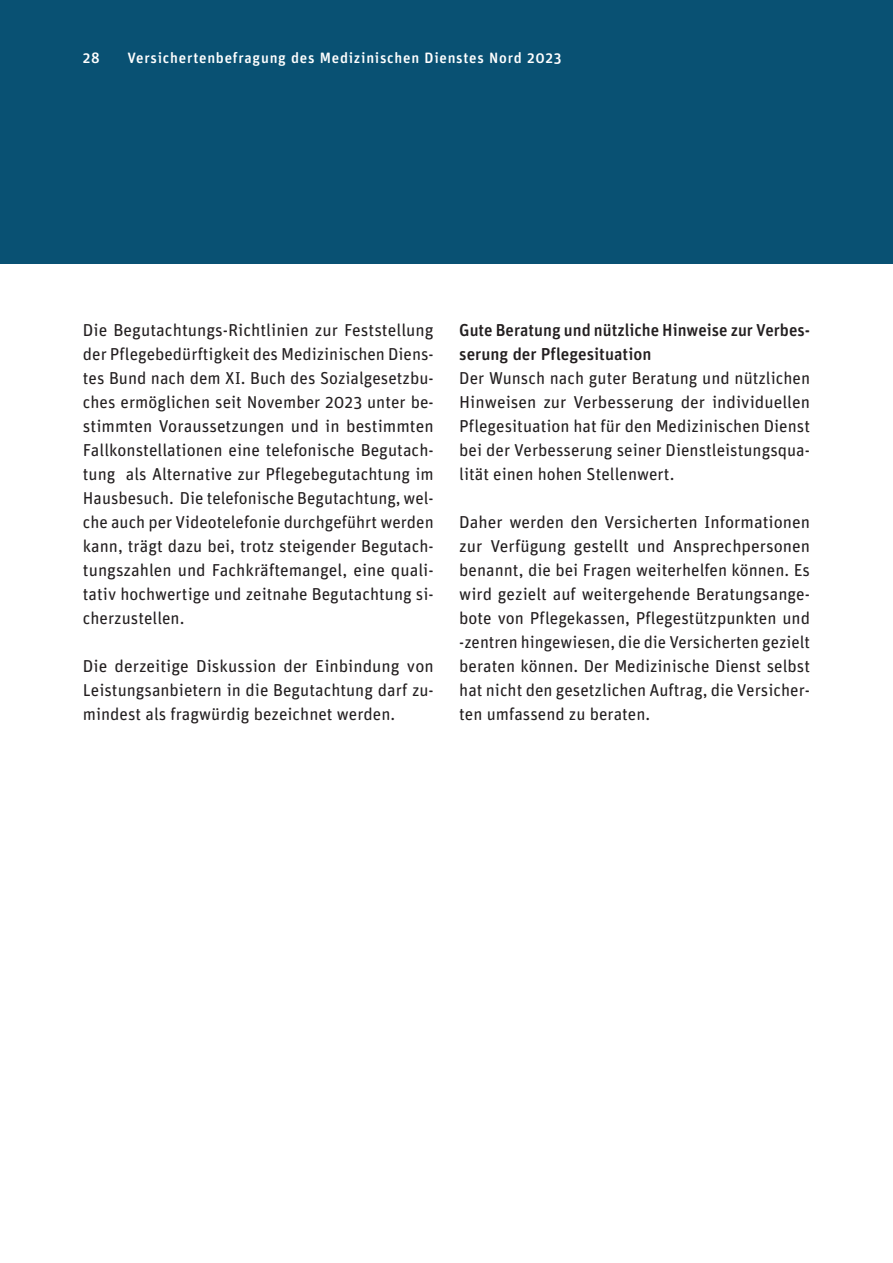
<style>
.page{position:relative;width:893px;height:1263px;background:#fff}
.page>*{position:absolute;margin:0;border:0;box-sizing:border-box;transform-origin:0 0}
.t1{font:17.25px/24px "Unit Rounded OT";color:#231f20;text-align:justify}
.t2{font:500 17.25px/24px "Unit Rounded OT";color:#231f20}
.t3{font:500 15px "Unit Rounded OT";letter-spacing:.05em;color:#fff}
</style>
<div class="page">
<div style="left:0;top:0;width:893px;height:264px;background:#095173"></div>
<p class="t3" style="left:83px;top:48px;width:19px">28</p>
<p class="t3" style="left:127px;top:48px;width:436px">Versichertenbefragung des Medizinischen Dienstes Nord 2023</p>
<p class="t1" style="left:83px;top:318px;width:352px">Die Begutachtungs-Richtlinien zur Feststellung der Pflegebedürftigkeit des Medizinischen Diens&shy;tes Bund nach dem XI. Buch des Sozialgesetzbu&shy;ches ermöglichen seit November 2023 unter be&shy;stimmten Voraussetzungen und in bestimmten Fallkonstellationen eine telefonische Begutach&shy;tung als Alternative zur Pflegebegutachtung im Hausbesuch. Die telefonische Begutachtung, wel&shy;che auch per Videotelefonie durchgeführt werden kann, trägt dazu bei, trotz steigender Begutach&shy;tungszahlen und Fachkräftemangel, eine quali&shy;tativ hochwertige und zeitnahe Begutachtung si&shy;cherzustellen.</p>
<p class="t1" style="left:83px;top:654px;width:352px">Die derzeitige Diskussion der Einbindung von Leistungsanbietern in die Begutachtung darf zu&shy;mindest als fragwürdig bezeichnet werden.</p>
<p class="t2" style="left:459px;top:318px;width:352px">Gute Beratung und nützliche Hinweise zur Verbes&shy;serung der Pflegesituation</p>
<p class="t1" style="left:459px;top:366px;width:352px">Der Wunsch nach guter Beratung und nützlichen Hinweisen zur Verbesserung der individuellen Pflegesituation hat für den Medizinischen Dienst bei der Verbesserung seiner Dienstleistungsqua&shy;lität einen hohen Stellenwert.</p>
<p class="t1" style="left:459px;top:510px;width:352px">Daher werden den Versicherten Informationen zur Verfügung gestellt und Ansprechpersonen benannt, die bei Fragen weiterhelfen können. Es wird gezielt auf weitergehende Beratungsange&shy;bote von Pflegekassen, Pflegestützpunkten und -zentren hingewiesen, die die Versicherten gezielt beraten können. Der Medizinische Dienst selbst hat nicht den gesetzlichen Auftrag, die Versicher&shy;ten umfassend zu beraten.</p>
</div>
